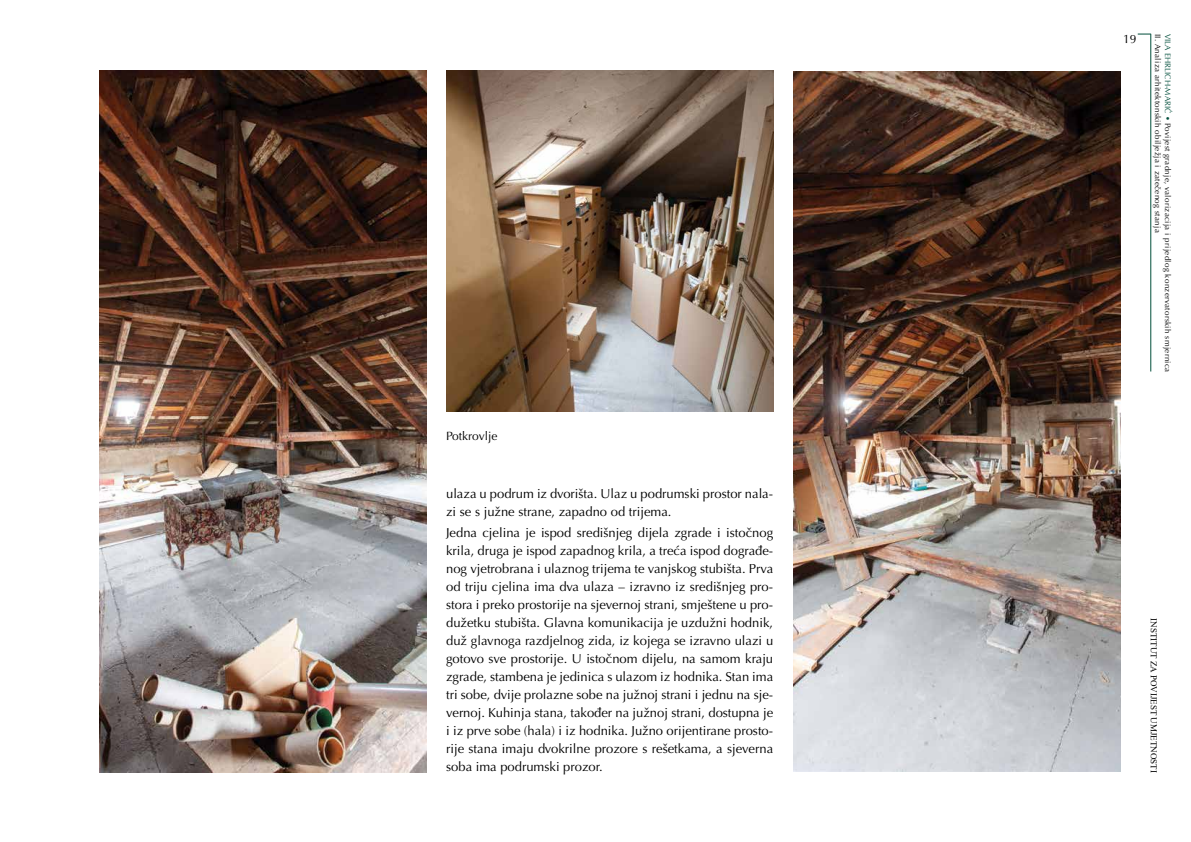
<style>
.page{position:relative;width:1191px;height:842px;background:#fff}
.page>*{position:absolute;margin:0;border:0;box-sizing:border-box;transform-origin:0 0}
.t1{font:13px/18px "Optima LT Pro";color:#000}
.t2{font:12px "Optima LT Pro";color:#000}
.t3{font:9px "Times New Roman";color:#000}
.t4{font:8px/9.8px "Optima LT Pro";letter-spacing:.04em;color:#000}
.s1{color:#004e3b}
</style>
<div class="page">
<hr style="left:1150px;top:34px;width:1px;height:337px;background:#004e3b">
<svg style="left:1137px;top:34px;width:13px;height:1px"></svg>
<img style="left:99px;top:71px;width:327px;height:702px">
<img style="left:446px;top:71px;width:327px;height:340px">
<img style="left:793px;top:71px;width:327px;height:700px">
<p class="t2" style="left:446px;top:428px;width:53px">Potkrovlje</p>
<p class="t1" style="left:446px;top:485px;width:328px">ulaza u podrum iz dvorišta. Ulaz u podrumski prostor nala&shy;zi se s južne strane, zapadno od trijema.</p>
<p class="t1" style="left:446px;top:523px;width:328px;text-align:justify">Jedna cjelina je ispod središnjeg dijela zgrade i istočnog krila, druga je ispod zapadnog krila, a treća ispod dograđe&shy;nog vjetrobrana i ulaznog trijema te vanjskog stubišta. Prva od triju cjelina ima dva ulaza – izravno iz središnjeg pro&shy;stora i preko prostorije na sjevernoj strani, smještene u pro&shy;dužetku stubišta. Glavna komunikacija je uzdužni hodnik, duž glavnoga razdjelnog zida, iz kojega se izravno ulazi u gotovo sve prostorije. U istočnom dijelu, na samom kraju zgrade, stambena je jedinica s ulazom iz hodnika. Stan ima tri sobe, dvije prolazne sobe na južnoj strani i jednu na sje&shy;vernoj. Kuhinja stana, također na južnoj strani, dostupna je i iz prve sobe (hala) i iz hodnika. Južno orijentirane prosto&shy;rije stana imaju dvokrilne prozore s rešetkama, a sjeverna soba ima podrumski prozor.</p>
<p class="t2" style="left:1123px;top:31px;width:15px">19</p>
<p class="t4" style="left:1172px;top:34px;width:340px;rotate:90deg"><span class="s1">VILA EHRLICH-MARIĆ •</span> Povijest gradnje, valorizacija i prijedlog konzervatorskih smjernica<br>II. Analiza arhitektonskih obilježja i zatečenog stanja</p>
<p class="t3" style="left:1160px;top:618px;width:156px;rotate:90deg">INSTITUT ZA POVIJEST UMJETNOSTI</p>
</div>
